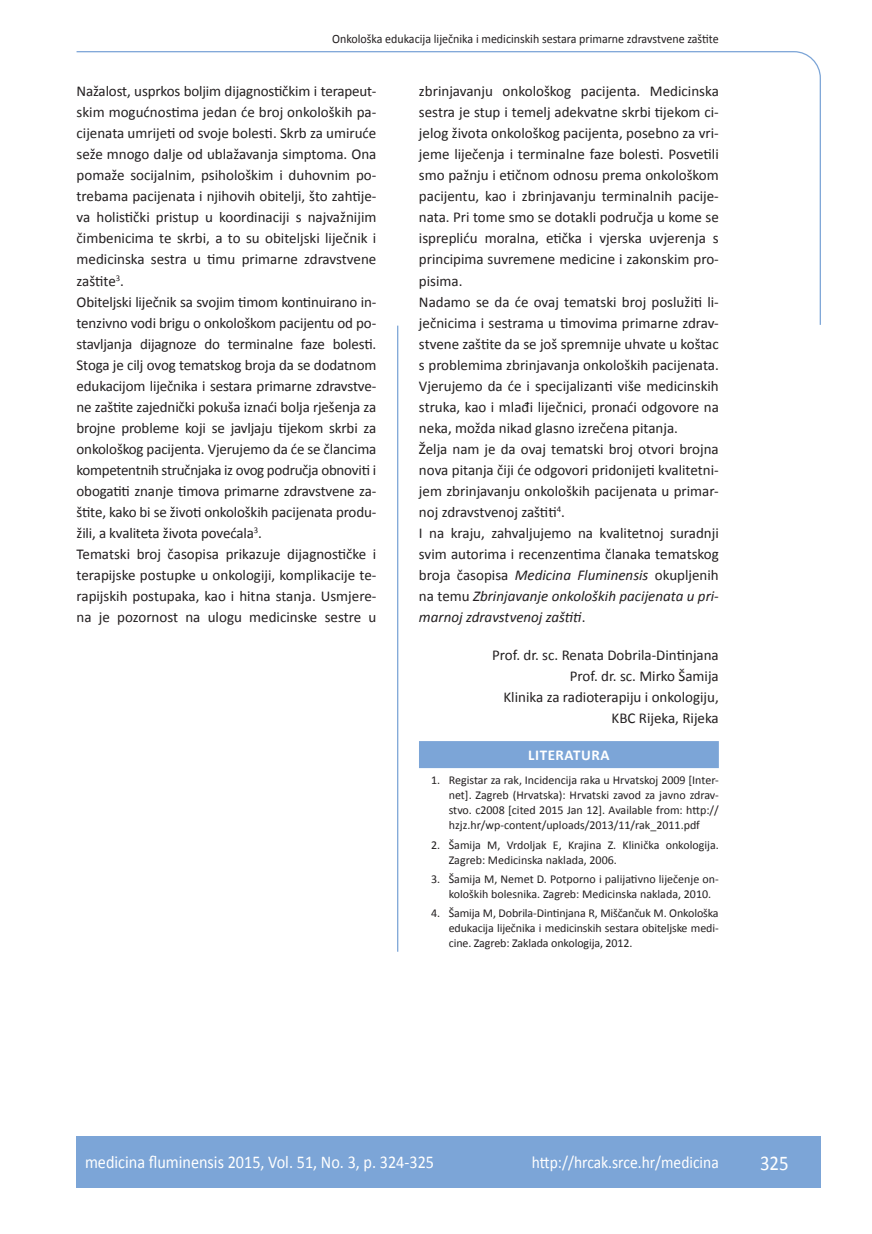
<style>
.page{position:relative;width:872px;height:1234px;background:#fff}
.page>*{position:absolute;margin:0;border:0;box-sizing:border-box;transform-origin:0 0}
.t1{font:21px "Calibri";color:#fff;scale:.9 1}
.t2{font:18px "Calibri";color:#fff;scale:.9 1}
.t3{font:17.25px "Calibri";color:#fff;scale:.9 1}
.t4{font:15px/21px "Calibri";color:#231f20}
.t5{font:700 15px "Calibri";letter-spacing:.04em;color:#fff}
.t6{font:12.75px "Calibri";color:#231f20;scale:.94 1}
.t7{font:12px/15px "Calibri";color:#231f20;text-align:justify}
.s1{font-style:italic}
</style>
<div class="page">
<svg style="left:76px;top:51px;width:745px;height:275px"></svg>
<hr style="left:397px;top:325px;width:1px;height:626px;background:#7ca5d7">
<div style="left:77px;top:1135px;width:744px;height:51px;background:#7ca5d7"></div>
<div style="left:419px;top:741px;width:300px;height:27px;background:#7ca5d7"></div>
<p class="t6" style="left:332px;top:30px;width:413px">Onkološka edukacija liječnika i medicinskih sestara primarne zdravstvene zaštite</p>
<p class="t4" style="left:77px;top:80px;width:301px">Nažalost, usprkos boljim dijagnostičkim i terapeut&shy;skim mogućnostima jedan će broj onkoloških pa&shy;cijenata umrijeti od svoje bolesti. Skrb za umiruće seže mnogo dalje od ublažavanja simptoma. Ona pomaže socijalnim, psihološkim i duhovnim po&shy;trebama pacijenata i njihovih obitelji, što zahtije&shy;va holistički pristup u koordinaciji s najvažnijim čimbenicima te skrbi, a to su obiteljski liječnik i medicinska sestra u timu primarne zdravstvene zaštite<sup>3</sup>.<br>Obiteljski liječnik sa svojim timom kontinuirano in&shy;tenzivno vodi brigu o onkološkom pacijentu od po&shy;stavljanja dijagnoze do terminalne faze bolesti.<br>Stoga je cilj ovog tematskog broja da se dodatnom edukacijom liječnika i sestara primarne zdravstve&shy;ne zaštite zajednički pokuša iznaći bolja rješenja za brojne probleme koji se javljaju tijekom skrbi za onkološkog pacijenta. Vjerujemo da će se člancima kompetentnih stručnjaka iz ovog područja obnoviti i obogatiti znanje timova primarne zdravstvene za&shy;štite, kako bi se životi onkoloških pacijenata produ&shy;žili, a kvaliteta života povećala<sup>3</sup>.<br>Tematski broj časopisa prikazuje dijagnostičke i terapijske postupke u onkologiji, komplikacije te&shy;rapijskih postupaka, kao i hitna stanja. Usmjere&shy;na je pozornost na ulogu medicinske sestre u</p>
<p class="t4" style="left:419px;top:80px;width:301px">zbrinjavanju onkološkog pacijenta. Medicinska sestra je stup i temelj adekvatne skrbi tijekom ci&shy;jelog života onkološkog pacijenta, posebno za vri&shy;jeme liječenja i terminalne faze bolesti. Posvetili smo pažnju i etičnom odnosu prema onkološkom pacijentu, kao i zbrinjavanju terminalnih pacije&shy;nata. Pri tome smo se dotakli područja u kome se isprepliću moralna, etička i vjerska uvjerenja s principima suvremene medicine i zakonskim pro&shy;pisima.<br>Nadamo se da će ovaj tematski broj poslužiti li&shy;ječnicima i sestrama u timovima primarne zdrav&shy;stvene zaštite da se još spremnije uhvate u koštac s problemima zbrinjavanja onkoloških pacijenata.<br>Vjerujemo da će i specijalizanti više medicinskih struka, kao i mlađi liječnici, pronaći odgovore na neka, možda nikad glasno izrečena pitanja.<br>Želja nam je da ovaj tematski broj otvori brojna nova pitanja čiji će odgovori pridonijeti kvalitetni&shy;jem zbrinjavanju onkoloških pacijenata u primar&shy;noj zdravstvenoj zaštiti<sup>4</sup>.<br>I na kraju, zahvaljujemo na kvalitetnoj suradnji svim autorima i recenzentima članaka tematskog broja časopisa <span class="s1">Medicina Fluminensis</span> okupljenih na temu <span class="s1">Zbrinjavanje onkoloških pacijenata u pri&shy;marnoj zdravstvenoj zaštiti</span>.</p>
<p class="t4" style="left:492px;top:643px;width:228px;text-align:right">Prof. dr. sc. Renata Dobrila-Dintinjana<br>Prof. dr. sc. Mirko Šamija<br>Klinika za radioterapiju i onkologiju,<br>KBC Rijeka, Rijeka</p>
<p class="t5" style="left:528px;top:745px;width:83px">LITERATURA</p>
<p class="t7" style="left:449px;top:772px;width:271px;text-indent:-18px">1. Registar za rak, Incidencija raka u Hrvatskoj 2009 [Inter&shy;net]. Zagreb (Hrvatska): Hrvatski zavod za javno zdrav&shy;stvo. c2008 [cited 2015 Jan 12]. Available from: http:// hzjz.hr/wp-content/uploads/2013/11/rak_2011.pdf</p>
<p class="t7" style="left:449px;top:836px;width:271px;text-indent:-18px">2. Šamija M, Vrdoljak E, Krajina Z. Klinička onkologija.<br>Zagreb: Medicinska naklada, 2006.</p>
<p class="t7" style="left:449px;top:870px;width:271px;text-indent:-18px">3. Šamija M, Nemet D. Potporno i palijativno liječenje on&shy;koloških bolesnika. Zagreb: Medicinska naklada, 2010.</p>
<p class="t7" style="left:449px;top:905px;width:271px;text-indent:-18px">4. Šamija M, Dobrila-Dintinjana R, Miščančuk M. Onkološka edukacija liječnika i medicinskih sestara obiteljske medi&shy;cine. Zagreb: Zaklada onkologija, 2012.</p>
<p class="t2" style="left:85px;top:1150px;width:389px">medicina fluminensis 2015, Vol. 51, No. 3, p. 324-325</p>
<p class="t3" style="left:532px;top:1151px;width:209px">http://hrcak.srce.hr/medicina</p>
<h1 class="t1" style="left:760px;top:1149px;width:33px">325</h1>
</div>
